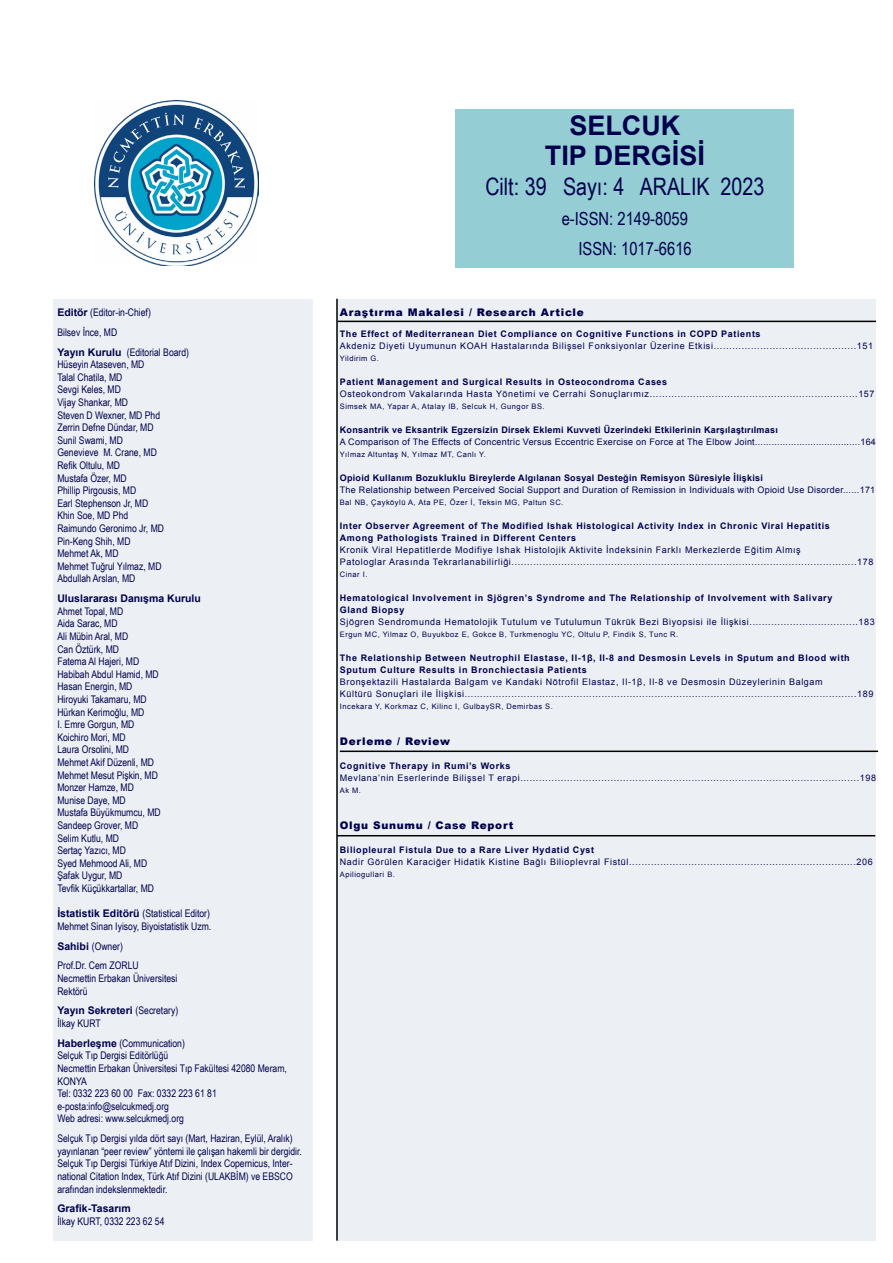
<style>
.page{position:relative;width:893px;height:1263px;background:#fff}
.page>*{position:absolute;margin:0;border:0;box-sizing:border-box;transform-origin:0 0}
.t1{font:700 27px/30px "Arial";color:#00004c;text-align:center}
.t2{font:24px "Arial Narrow";color:#00004c}
.t3{font:18px/30px "Arial Narrow";color:#00004c;text-align:right}
.t4{font:10.5px/12.6px "Arial Narrow";color:#00004c}
.t5{font:900 10.5px "Arial";letter-spacing:.07em;color:#00004c}
.t6{font:700 10.5px "Arial";color:#00004c}
.t7{font:9px/12px "Arial";letter-spacing:.07em;color:#00004c}
.t8{font:700 9px/12px "Arial";letter-spacing:.07em;color:#00004c}
.t9{font:9px "Arial";letter-spacing:.03em;color:#00004c}
.t10{font:700 9px "Arial";letter-spacing:.03em;color:#00004c}
.t11{font:7.5px "Arial";letter-spacing:.07em;color:#00004c}
.s1{font-family:"Arial";font-weight:700}
.s2{font-family:"Arial Narrow";font-weight:400}
</style>
<div class="page">
<div style="left:338px;top:299px;width:538px;height:942px;background:#ecf0f4"></div>
<div style="left:54px;top:299px;width:259px;height:942px;background:#ecf0f4"></div>
<div style="left:456px;top:109px;width:338px;height:159px;background:#94cdd3"></div>
<hr style="left:336px;top:299px;width:2px;height:942px;background:#000">
<hr style="left:338px;top:321px;width:538px;height:1px;background:#000">
<img style="left:94px;top:101px;width:164px;height:165px">
<hr style="left:337px;top:835px;width:538px;height:1px;background:#000">
<hr style="left:340px;top:750px;width:538px;height:2px;background:#000">
<p class="t4" style="left:57px;top:302px;width:133px;line-height:19.8px"><span class="s1">Editör</span> (Editor-in-Chief)<br>Bilsev İnce, MD<br><span class="s1">Yayın Kurulu</span> (Editorial Board)</p>
<p class="t4" style="left:57px;top:358px;width:108px">Hüseyin Ataseven, MD<br>Talal Chatila, MD<br>Sevgi Keles, MD<br>Vijay Shankar, MD<br>Steven D Wexner, MD Phd<br>Zerrin Defne Dündar, MD<br>Sunil Swami, MD<br>Genevieve M. Crane, MD<br>Refik Oltulu, MD<br>Mustafa Özer, MD<br>Phillip Pirgousis, MD<br>Earl Stephenson Jr, MD<br>Khin Soe, MD Phd<br>Raimundo Geronimo Jr, MD<br>Pin-Keng Shih, MD<br>Mehmet Ak, MD<br>Mehmet Tuğrul Yılmaz, MD<br>Abdullah Arslan, MD</p>
<p class="t6" style="left:57px;top:591px;width:145px">Uluslararası Danışma Kurulu</p>
<p class="t4" style="left:57px;top:604px;width:105px">Ahmet Topal, MD<br>Aida Sarac, MD<br>Ali Mübin Aral, MD<br>Can Öztürk, MD<br>Fatema Al Hajeri, MD<br>Habibah Abdul Hamid, MD<br>Hasan Energin, MD<br>Hiroyuki Takamaru, MD<br>Hürkan Kerimoğlu, MD<br>I. Emre Gorgun, MD<br>Koichiro Mori, MD<br>Laura Orsolini, MD<br>Mehmet Akif Düzenli, MD<br>Mehmet Mesut Pişkin, MD<br>Monzer Hamze, MD<br>Munise Daye, MD<br>Mustafa Büyükmumcu, MD<br>Sandeep Grover, MD<br>Selim Kutlu, MD<br>Sertaç Yazıcı, MD<br>Syed Mehmood Ali, MD<br>Şafak Uygur, MD<br>Tevfik Küçükkartallar, MD</p>
<p class="t4" style="left:57px;top:907px;width:155px"><span class="s1">İstatistik Editörü</span> (Statistical Editor)<br>Mehmet Sinan Iyisoy, Biyoistatistik Uzm.</p>
<p class="t4" style="left:57px;top:936px;width:83px;line-height:19.8px"><span class="s1">Sahibi</span> (Owner)<br>Prof.Dr. Cem ZORLU</p>
<p class="t4" style="left:57px;top:972px;width:122px">Necmettin Erbakan Üniversitesi<br>Rektörü</p>
<p class="t6" style="left:57px;top:1003px;width:122px">Yayın Sekreteri <span class="s2">(Secretary)</span></p>
<p class="t4" style="left:57px;top:1013px;width:129px;line-height:19.8px">İlkay KURT<br><span class="s1">Haberleşme</span> (Communication)</p>
<p class="t4" style="left:57px;top:1049px;width:231px">Selçuk Tıp Dergisi Editörlüğü<br>Necmettin Erbakan Üniversitesi Tıp Fakültesi 42080 Meram,<br>KONYA<br>Tel: 0332 223 60 00 Fax: 0332 223 61 81 e-posta:info@selcukmedj.org<br>Web adresi: www.selcukmedj.org</p>
<p class="t4" style="left:57px;top:1132px;width:246px">Selçuk Tıp Dergisi yılda dört sayı (Mart, Haziran, Eylül, Aralık) yayınlanan “peer review” yöntemi ile çalışan hakemli bir dergidir.<br>Selçuk Tıp Dergisi Türkiye Atıf Dizini, Index Copernicus, Inter&shy;national Citation Index, Türk Atıf Dizini (ULAKBİM) ve EBSCO arafından indekslenmektedir.</p>
<p class="t6" style="left:57px;top:1201px;width:75px">Grafik-Tasarım</p>
<p class="t4" style="left:57px;top:1215px;width:109px">İlkay KURT, 0332 223 62 54</p>
<h1 class="t1" style="left:545px;top:110px;width:162px">SELCUK<br>TIP DERGİSİ</h1>
<h2 class="t2" style="left:485px;top:169px;width:281px">Cilt: 39 Sayı: 4 ARALIK 2023</h2>
<h3 class="t3" style="left:562px;top:203px;width:132px">e-ISSN: 2149-8059<br>ISSN: 1017-6616</h3>
<p class="t5" style="left:340px;top:304px;width:245px">Araştırma Makalesi / Research Article</p>
<p class="t8" style="left:340px;top:327px;width:422px">The Effect of Mediterranean Diet Compliance on Cognitive Functions in COPD Patients</p>
<p class="t7" style="left:340px;top:339px;width:535px">Akdeniz Diyeti Uyumunun KOAH Hastalarında Bilişsel Fonksiyonlar Üzerine Etkisi..............................................151</p>
<p class="t11" style="left:340px;top:353px;width:41px">Yildirim G.</p>
<p class="t8" style="left:340px;top:375px;width:329px">Patient Management and Surgical Results in Osteocondroma Cases</p>
<p class="t7" style="left:340px;top:387px;width:536px">Osteokondrom Vakalarında Hasta Yönetimi ve Cerrahi Sonuçlarımız...................................................................157</p>
<p class="t11" style="left:340px;top:401px;width:206px">Simsek MA, Yapar A, Atalay IB, Selcuk H, Gungor BS.</p>
<p class="t10" style="left:340px;top:423px;width:440px">Konsantrik ve Eksantrik Egzersizin Dirsek Eklemi Kuvveti Üzerindeki Etkilerinin Karşılaştırılması</p>
<p class="t9" style="left:340px;top:435px;width:538px">A Comparison of The Effects of Concentric Versus Eccentric Exercise on Force at The Elbow Joint......................................164</p>
<p class="t11" style="left:340px;top:449px;width:148px">Yılmaz Altuntaş N, Yılmaz MT, Canlı Y.</p>
<p class="t10" style="left:340px;top:471px;width:425px">Opioid Kullanım Bozukluklu Bireylerde Algılanan Sosyal Desteğin Remisyon Süresiyle İlişkisi</p>
<p class="t9" style="left:340px;top:483px;width:537px">The Relationship between Perceived Social Support and Duration of Remission in Individuals with Opioid Use Disorder......171</p>
<p class="t11" style="left:340px;top:497px;width:225px">Bal NB, Çayköylü A, Ata PE, Özer İ, Teksin MG, Paltun SC.</p>
<p class="t8" style="left:340px;top:519px;width:491px">Inter Observer Agreement of The Modified Ishak Histological Activity Index in Chronic Viral Hepatitis<br>Among Pathologists Trained in Different Centers</p>
<p class="t7" style="left:340px;top:543px;width:535px">Kronik Viral Hepatitlerde Modifiye Ishak Histolojik Aktivite İndeksinin Farklı Merkezlerde Eğitim Almış<br>Patologlar Arasında Tekrarlanabilirliği...............................................................................................................178</p>
<p class="t11" style="left:340px;top:569px;width:29px">Cinar I.</p>
<p class="t8" style="left:340px;top:591px;width:494px">Hematological Involvement in Sjögren’s Syndrome and The Relationship of Involvement with Salivary<br>Gland Biopsy</p>
<p class="t7" style="left:340px;top:615px;width:536px">Sjögren Sendromunda Hematolojik Tutulum ve Tutulumun Tükrük Bezi Biyopsisi ile İlişkisi...................................183</p>
<p class="t11" style="left:340px;top:629px;width:340px">Ergun MC, Yilmaz O, Buyukboz E, Gokce B, Turkmenoglu YC, Oltulu P, Findik S, Tunc R.</p>
<p class="t8" style="left:340px;top:651px;width:511px">The Relationship Between Neutrophil Elastase, Il-1β, Il-8 and Desmosin Levels in Sputum and Blood with<br>Sputum Culture Results in Bronchiectasia Patients</p>
<p class="t7" style="left:340px;top:675px;width:535px">Bronşektazili Hastalarda Balgam ve Kandaki Nötrofil Elastaz, Il-1β, Il-8 ve Desmosin Düzeylerinin Balgam<br>Kültürü Sonuçlari ile İlişkisi..............................................................................................................................189</p>
<p class="t11" style="left:340px;top:701px;width:215px">Incekara Y, Korkmaz C, Kilinc I, GulbaySR, Demirbas S.</p>
<p class="t5" style="left:340px;top:733px;width:112px">Derleme / Review</p>
<p class="t8" style="left:340px;top:759px;width:172px">Cognitive Therapy in Rumi’s Works</p>
<p class="t7" style="left:340px;top:771px;width:538px">Mevlana’nin Eserlerinde Bilişsel T erapi.............................................................................................................198</p>
<p class="t11" style="left:340px;top:785px;width:23px">Ak M.</p>
<p class="t5" style="left:340px;top:817px;width:175px">Olgu Sunumu / Case Report</p>
<p class="t8" style="left:340px;top:843px;width:256px">Biliopleural Fistula Due to a Rare Liver Hydatid Cyst</p>
<p class="t7" style="left:340px;top:855px;width:534px">Nadir Görülen Karaciğer Hidatik Kistine Bağlı Bilioplevral Fistül.........................................................................206</p>
<p class="t11" style="left:340px;top:869px;width:57px">Apiliogullari B.</p>
</div>
